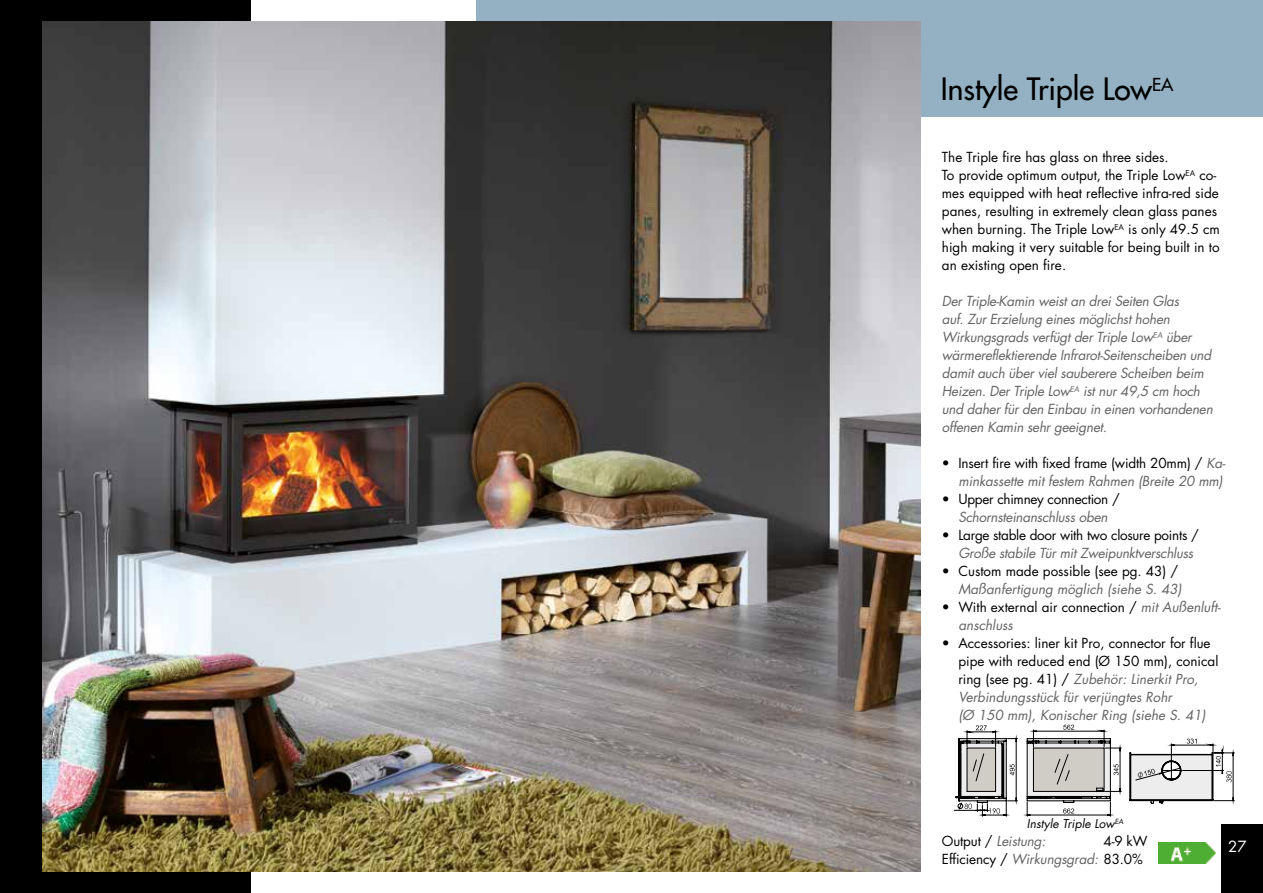
<style>
.page{position:relative;width:1263px;height:893px;background:#fff}
.page>*{position:absolute;margin:0;border:0;box-sizing:border-box;transform-origin:0 0}
.t1{font:500 30px "Futura Std";color:#000}
.t2{font:15px "Futura Std";color:#fff}
.t3{font:13.5px/18px "Futura Std";color:#000}
.t4{font:italic 13.5px/18px "Futura Std";letter-spacing:-.02em;color:#646363}
.t5{font:13.5px "Futura Std";letter-spacing:-.02em;color:#000}
.t6{font:italic 13.5px "Futura Std";color:#646363}
.t7{font:italic 12px "Futura Std";color:#000}
.s1{font-style:normal;color:#000}
.s2{font-style:italic;color:#646363}
</style>
<div class="page">
<div style="left:1222px;top:825px;width:41px;height:68px;background:#000"></div>
<div style="left:0;top:0;width:251px;height:893px;background:#000"></div>
<div style="left:476px;top:0;width:787px;height:117px;background:#93b1c2"></div>
<img style="left:43px;top:21px;width:878px;height:851px">
<hr style="left:1251px;top:722px;width:1px;height:101px;background:#12100b">
<hr style="left:1024px;top:722px;width:1px;height:101px;background:#12100b">
<hr style="left:1024px;top:887px;width:103px;height:1px;background:#12100b">
<hr style="left:1047px;top:723px;width:1px;height:102px;background:#12100b">
<hr style="left:952px;top:723px;width:1px;height:102px;background:#12100b">
<hr style="left:952px;top:887px;width:68px;height:1px;background:#12100b">
<hr style="left:1262px;top:737px;width:1px;height:74px;background:#12100b">
<hr style="left:1126px;top:892px;width:112px;height:1px;background:#12100b">
<svg style="left:952px;top:722px;width:283px;height:94px"></svg>
<img style="left:1159px;top:843px;width:57px;height:21px">
<h1 class="t1" style="left:941px;top:71px;width:234px">Instyle Triple Low<sup>EA</sup></h1>
<p class="t3" style="left:942px;top:148px;width:279px">The Triple fire has glass on three sides.<br>To provide optimum output, the Triple Low<sup>EA</sup> co&shy;mes equipped with heat reflective infra-red side panes, resulting in extremely clean glass panes when burning. The Triple Low<sup>EA</sup> is only 49.5 cm high making it very suitable for being built in to an existing open fire.</p>
<p class="t4" style="left:942px;top:292px;width:272px">Der Triple-Kamin weist an drei Seiten Glas<br>auf. Zur Erzielung eines möglichst hohen Wirkungsgrads verfügt der Triple Low<sup>EA</sup> über wärmereflektierende Infrarot-Seitenscheiben und damit auch über viel sauberere Scheiben beim Heizen. Der Triple Low<sup>EA</sup> ist nur 49,5 cm hoch und daher für den Einbau in einen vorhandenen offenen Kamin sehr geeignet.</p>
<p class="t4" style="left:942px;top:454px;width:285px;text-align:right"><span class="s1">• Insert fire with fixed frame (width 20mm) /</span> Ka&shy;minkassette mit festem Rahmen (Breite 20 mm)</p>
<p class="t5" style="left:942px;top:490px;width:179px">• Upper chimney connection /</p>
<p class="t4" style="left:958px;top:508px;width:151px">Schornsteinanschluss oben</p>
<p class="t5" style="left:942px;top:526px;width:258px">• Large stable door with two closure points /</p>
<p class="t4" style="left:958px;top:544px;width:236px">Große stabile Tür mit Zweipunktverschluss</p>
<p class="t3" style="left:942px;top:562px;width:238px">• Custom made possible (see pg. 43) /</p>
<p class="t6" style="left:958px;top:580px;width:225px">Maßanfertigung möglich (siehe S. 43)</p>
<p class="t3" style="left:958px;top:598px;width:263px;text-indent:-16px">• With external air connection / <span class="s2">mit Außenluft&shy;anschluss</span></p>
<p class="t3" style="left:958px;top:634px;width:261px;text-indent:-16px">• Accessories: liner kit Pro, connector for flue pipe with reduced end (Ø 150 mm), conical ring (see pg. 41) / <span class="s2">Zubehör: Linerkit Pro, Verbindungsstück für verjüngtes Rohr<br>(Ø 150 mm), Konischer Ring (siehe S. 41)</span></p>
<p class="t7" style="left:1027px;top:816px;width:98px">Instyle Triple Low<sup>EA</sup></p>
<p class="t4" style="left:942px;top:832px;width:105px"><span class="s1">Output /</span> Leistung:</p>
<p class="t3" style="left:942px;top:832px;width:207px;text-indent:162px">4-9 kW<br>Efficiency / <span class="s2">Wirkungsgrad:</span> 83.0%</p>
<p class="t2" style="left:1228px;top:837px;width:20px">27</p>
</div>
